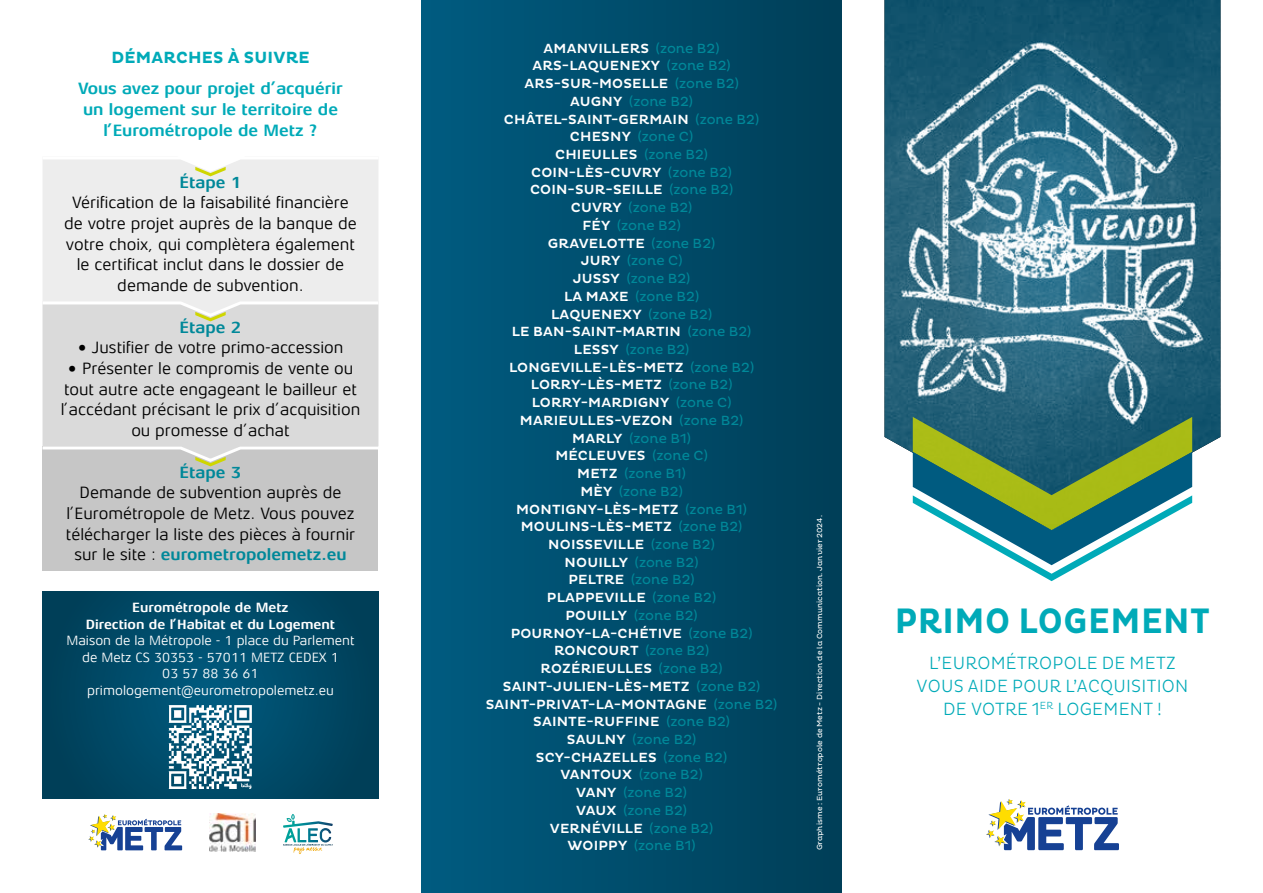
<style>
.page{position:relative;width:1263px;height:893px;background:#fff}
.page>*{position:absolute;margin:0;border:0;box-sizing:border-box;transform-origin:0 0}
.t1{font:700 36px "Pluto Cond";letter-spacing:.015em;color:#00aab8}
.t2{font:300 18px/23.2px "Pluto Cond";letter-spacing:.015em;color:#00aab8;text-align:center}
.t3{font:16.5px/20.7px "Aeonis LT Pro";color:#000;text-align:center}
.t4{font:700 16.5px/20.7px "Aeonis LT Pro";color:#00aab8;text-align:center}
.t5{font:700 16.5px "Aeonis LT Pro";color:#089}
.t6{font:700 16.5px "Pluto";letter-spacing:.015em;color:#00aab8}
.t7{font:500 13.5px/17.7px "Pluto";letter-spacing:.015em;color:#fff;text-align:center}
.t8{font:13.5px/16.5px "Aeonis LT Pro";color:#fff;text-align:center}
.t9{font:700 13.5px/16.5px "Aeonis LT Pro";color:#fff;text-align:center}
.t10{font:7.5px "Pluto";color:#fff}
.s1{font-weight:700;color:#089}
.s2{font-weight:400;color:#089}
</style>
<div class="page">
<div style="left:43px;top:446px;width:335px;height:125px;background:#c6c6c6"></div>
<div style="left:43px;top:321px;width:335px;height:124px;background:#dadada"></div>
<div style="left:43px;top:176px;width:335px;height:124px;background:#ededed"></div>
<svg style="left:43px;top:591px;width:335px;height:208px;background:#004865"></svg>
<img style="left:884px;top:0;width:336px;height:503px">
<svg style="left:913px;top:417px;width:279px;height:164px"></svg>
<div style="left:421px;top:0;width:421px;height:893px;background:linear-gradient(to right,#005b81,#003e57)"></div>
<svg style="left:986px;top:799px;width:133px;height:51px"></svg>
<svg style="left:88px;top:814px;width:94px;height:36px"></svg>
<img style="left:209px;top:814px;width:47px;height:37px">
<svg style="left:283px;top:814px;width:50px;height:40px"></svg>
<svg style="left:42px;top:300px;width:337px;height:21px;background:#e1e1de"></svg>
<svg style="left:43px;top:160px;width:335px;height:16px;background:#edede9"></svg>
<svg style="left:42px;top:445px;width:337px;height:21px"></svg>
<img style="left:166px;top:702px;width:90px;height:89px">
<p class="t6" style="left:111px;top:48px;width:200px">DÉMARCHES À SUIVRE</p>
<p class="t4" style="left:78px;top:79px;width:266px">Vous avez pour projet d’acquérir un logement sur le territoire de l’Eurométropole de Metz ?</p>
<p class="t5" style="left:180px;top:173px;width:63px">Étape 1</p>
<p class="t3" style="left:64px;top:192px;width:294px">Vérification de la faisabilité financière de votre projet auprès de la banque de votre choix, qui complètera également le certificat inclut dans le dossier de demande de subvention.</p>
<p class="t5" style="left:180px;top:318px;width:63px">Étape 2</p>
<p class="t3" style="left:78px;top:337px;width:267px">• Justifier de votre primo-accession</p>
<p class="t3" style="left:61px;top:358px;width:301px">• Présenter le compromis de vente ou tout autre acte engageant le bailleur et l’accédant précisant le prix d’acquisition ou promesse d’achat</p>
<p class="t5" style="left:180px;top:463px;width:63px">Étape 3</p>
<p class="t3" style="left:66px;top:482px;width:291px">Demande de subvention auprès de l’Eurométropole de Metz. Vous pouvez télécharger la liste des pièces à fournir sur le site : <span class="s1">eurometropolemetz.eu</span></p>
<p class="t9" style="left:86px;top:599px;width:251px">Eurométropole de Metz<br>Direction de l’Habitat et du Logement</p>
<p class="t8" style="left:66px;top:632px;width:290px">Maison de la Métropole - 1 place du Parlement de Metz CS 30353 - 57011 METZ CEDEX 1<br>03 57 88 36 61 primologement@eurometropolemetz.eu</p>
<p class="t7" style="left:486px;top:40px;width:293px">AMANVILLERS <span class="s2">(zone B2)<br></span>ARS-LAQUENEXY <span class="s2">(zone B2)<br></span>ARS-SUR-MOSELLE <span class="s2">(zone B2)<br></span>AUGNY <span class="s2">(zone B2)<br></span>CHÂTEL-SAINT-GERMAIN <span class="s2">(zone B2)<br></span>CHESNY <span class="s2">(zone C)<br></span>CHIEULLES <span class="s2">(zone B2)<br></span>COIN-LÈS-CUVRY <span class="s2">(zone B2)<br></span>COIN-SUR-SEILLE <span class="s2">(zone B2)<br></span>CUVRY <span class="s2">(zone B2)<br></span>FÉY <span class="s2">(zone B2)<br></span>GRAVELOTTE <span class="s2">(zone B2)<br></span>JURY <span class="s2">(zone C)<br></span>JUSSY <span class="s2">(zone B2)<br></span>LA MAXE <span class="s2">(zone B2)<br></span>LAQUENEXY <span class="s2">(zone B2)<br></span>LE BAN-SAINT-MARTIN <span class="s2">(zone B2)<br></span>LESSY <span class="s2">(zone B2)<br></span>LONGEVILLE-LÈS-METZ <span class="s2">(zone B2)<br></span>LORRY-LÈS-METZ <span class="s2">(zone B2)<br></span>LORRY-MARDIGNY <span class="s2">(zone C)<br></span>MARIEULLES-VEZON <span class="s2">(zone B2)<br></span>MARLY <span class="s2">(zone B1)<br></span>MÉCLEUVES <span class="s2">(zone C)<br></span>METZ <span class="s2">(zone B1)<br></span>MÈY <span class="s2">(zone B2)<br></span>MONTIGNY-LÈS-METZ <span class="s2">(zone B1)<br></span>MOULINS-LÈS-METZ <span class="s2">(zone B2)<br></span>NOISSEVILLE <span class="s2">(zone B2)<br></span>NOUILLY <span class="s2">(zone B2)<br></span>PELTRE <span class="s2">(zone B2)<br></span>PLAPPEVILLE <span class="s2">(zone B2)<br></span>POUILLY <span class="s2">(zone B2)<br></span>POURNOY-LA-CHÉTIVE <span class="s2">(zone B2)<br></span>RONCOURT <span class="s2">(zone B2)<br></span>ROZÉRIEULLES <span class="s2">(zone B2)<br></span>SAINT-JULIEN-LÈS-METZ <span class="s2">(zone B2)<br></span>SAINT-PRIVAT-LA-MONTAGNE <span class="s2">(zone B2)<br></span>SAINTE-RUFFINE <span class="s2">(zone B2)<br></span>SAULNY <span class="s2">(zone B2)<br></span>SCY-CHAZELLES <span class="s2">(zone B2)<br></span>VANTOUX <span class="s2">(zone B2)<br></span>VANY <span class="s2">(zone B2)<br></span>VAUX <span class="s2">(zone B2)<br></span>VERNÉVILLE <span class="s2">(zone B2)<br></span>WOIPPY <span class="s2">(zone B1)</span></p>
<p class="t10" style="left:815px;top:850px;width:337px;rotate:-90deg">Graphisme : Eurométropole de Metz - Direction de la Communication. Janvier 2024.</p>
<h1 class="t1" style="left:895px;top:600px;width:317px">PRIMO LOGEMENT</h1>
<h2 class="t2" style="left:916px;top:651px;width:273px">L’EUROMÉTROPOLE DE METZ<br>VOUS AIDE POUR L’ACQUISITION<br>DE VOTRE 1<sup>ER</sup> LOGEMENT !</h2>
</div>
